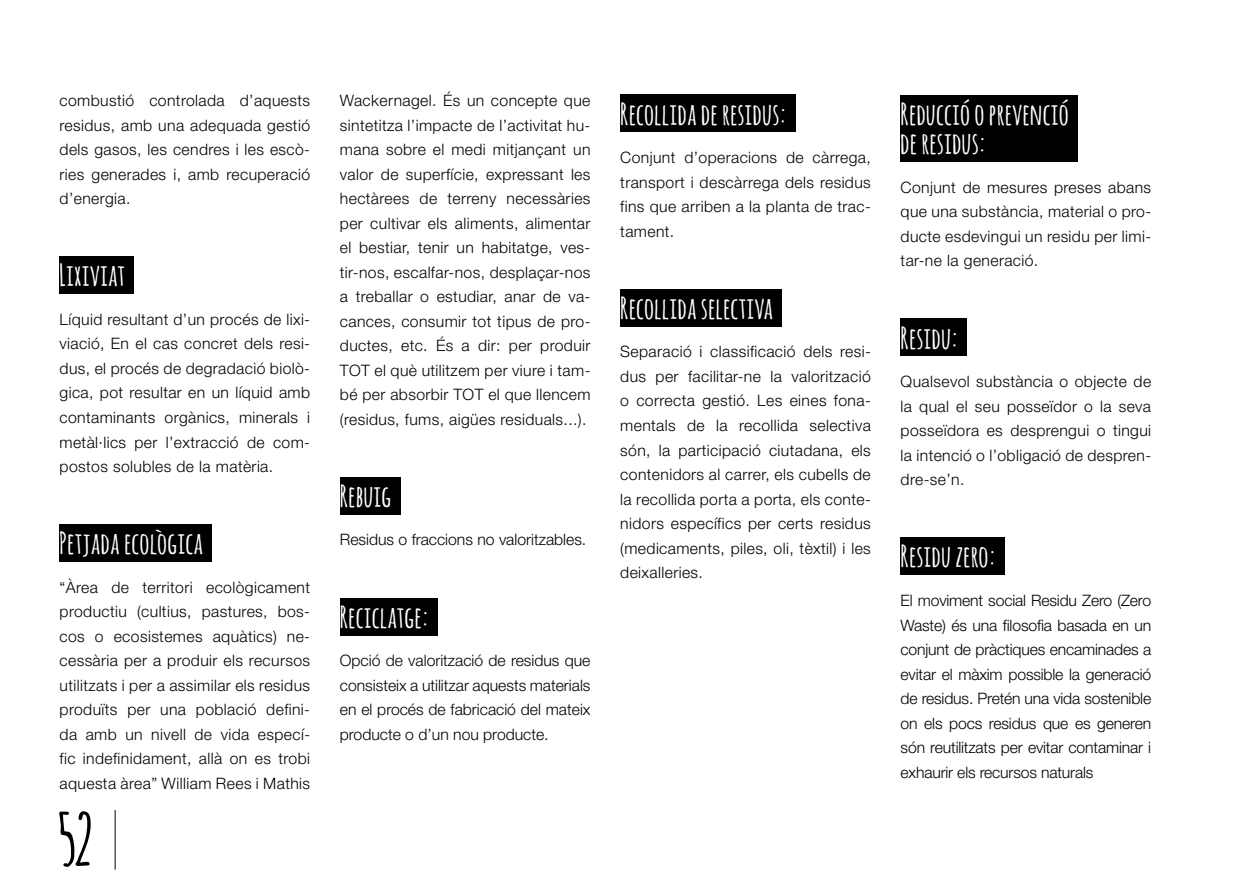
<style>
.page{position:relative;width:1241px;height:893px;background:#fff}
.page>*{position:absolute;margin:0;border:0;box-sizing:border-box;transform-origin:0 0}
.t1{font:700 70px "Amatic";color:#000}
.t2{font:700 29.75px/29.8px "Amatic";letter-spacing:.025em;color:#fff}
.t3{font:300 15.75px/24.5px "Helvetica Neue LT Pro";letter-spacing:.025em;color:#000;text-align:justify}
.t4{font:300 15.75px "Helvetica Neue LT Pro";color:#000}
</style>
<div class="page">
<div style="left:60px;top:257px;width:74px;height:37px;background:#000"></div>
<div style="left:60px;top:524px;width:152px;height:37px;background:#000"></div>
<div style="left:340px;top:477px;width:60px;height:37px;background:#000"></div>
<div style="left:340px;top:598px;width:97px;height:37px;background:#000"></div>
<div style="left:620px;top:95px;width:175px;height:37px;background:#000"></div>
<div style="left:620px;top:289px;width:161px;height:37px;background:#000"></div>
<div style="left:900px;top:95px;width:177px;height:67px;background:#000"></div>
<div style="left:900px;top:319px;width:67px;height:37px;background:#000"></div>
<div style="left:900px;top:538px;width:104px;height:37px;background:#000"></div>
<hr style="left:115px;top:810px;width:1px;height:60px;background:#000">
<p class="t3" style="left:60px;top:88px;width:252px">combustió controlada d’aquests residus, amb una adequada gestió dels gasos, les cendres i les escò&shy;ries generades i, amb recuperació d’energia.</p>
<h2 class="t2" style="left:60px;top:259px;width:67px">Lixiviat</h2>
<p class="t3" style="left:60px;top:307px;width:252px">Líquid resultant d’un procés de lixi&shy;viació, En el cas concret dels resi&shy;dus, el procés de degradació biolò&shy;gica, pot resultar en un líquid amb contaminants orgànics, minerals i metàl·lics per l’extracció de com&shy;postos solubles de la matèria.</p>
<h2 class="t2" style="left:60px;top:527px;width:145px">Petjada ecològica</h2>
<p class="t3" style="left:60px;top:574px;width:252px">“Àrea de territori ecològicament productiu (cultius, pastures, bos&shy;cos o ecosistemes aquàtics) ne&shy;cessària per a produir els recursos utilitzats i per a assimilar els residus produïts per una població defini&shy;da amb un nivell de vida especí&shy;fic indefinidament, allà on es trobi aquesta àrea” William Rees i Mathis</p>
<h1 class="t1" style="left:60px;top:790px;width:34px">52</h1>
<p class="t3" style="left:340px;top:88px;width:252px">Wackernagel. És un concepte que sintetitza l’impacte de l’activitat hu&shy;mana sobre el medi mitjançant un valor de superfície, expressant les hectàrees de terreny necessàries per cultivar els aliments, alimentar el bestiar, tenir un habitatge, ves&shy;tir-nos, escalfar-nos, desplaçar-nos a treballar o estudiar, anar de va&shy;cances, consumir tot tipus de pro&shy;ductes, etc. És a dir: per produir TOT el què utilitzem per viure i tam&shy;bé per absorbir TOT el que llencem (residus, fums, aigües residuals...).</p>
<h2 class="t2" style="left:340px;top:480px;width:53px">Rebuig</h2>
<p class="t4" style="left:340px;top:530px;width:248px">Residus o fraccions no valoritzables.</p>
<h2 class="t2" style="left:340px;top:601px;width:90px">Reciclatge:</h2>
<p class="t3" style="left:340px;top:648px;width:252px">Opció de valorització de residus que consisteix a utilitzar aquests materials en el procés de fabricació del mateix producte o d’un nou producte.</p>
<h2 class="t2" style="left:620px;top:98px;width:167px">Recollida de residus:</h2>
<p class="t3" style="left:620px;top:145px;width:252px">Conjunt d’operacions de càrrega, transport i descàrrega dels residus fins que arriben a la planta de trac&shy;tament.</p>
<h2 class="t2" style="left:620px;top:292px;width:154px">Recollida selectiva</h2>
<p class="t3" style="left:620px;top:339px;width:252px">Separació i classificació dels resi&shy;dus per facilitar-ne la valorització o correcta gestió. Les eines fona&shy;mentals de la recollida selectiva són, la participació ciutadana, els contenidors al carrer, els cubells de la recollida porta a porta, els conte&shy;nidors específics per certs residus (medicaments, piles, oli, tèxtil) i les deixalleries.</p>
<h2 class="t2" style="left:900px;top:98px;width:169px">Reducció o prevenció de residus:</h2>
<p class="t3" style="left:900px;top:175px;width:252px">Conjunt de mesures preses abans que una substància, material o pro&shy;ducte esdevingui un residu per limi&shy;tar-ne la generació.</p>
<h2 class="t2" style="left:900px;top:322px;width:59px">Residu:</h2>
<p class="t3" style="left:900px;top:369px;width:252px">Qualsevol substància o objecte de la qual el seu posseïdor o la seva posseïdora es desprengui o tingui la intenció o l’obligació de despren&shy;dre-se’n.</p>
<h2 class="t2" style="left:900px;top:540px;width:96px">Residu zero:</h2>
<p class="t3" style="left:900px;top:588px;width:252px">El moviment social Residu Zero (Zero Waste) és una filosofia basada en un conjunt de pràctiques encaminades a evitar el màxim possible la generació de residus. Pretén una vida sostenible on els pocs residus que es generen són reutilitzats per evitar contaminar i exhaurir els recursos naturals</p>
</div>
